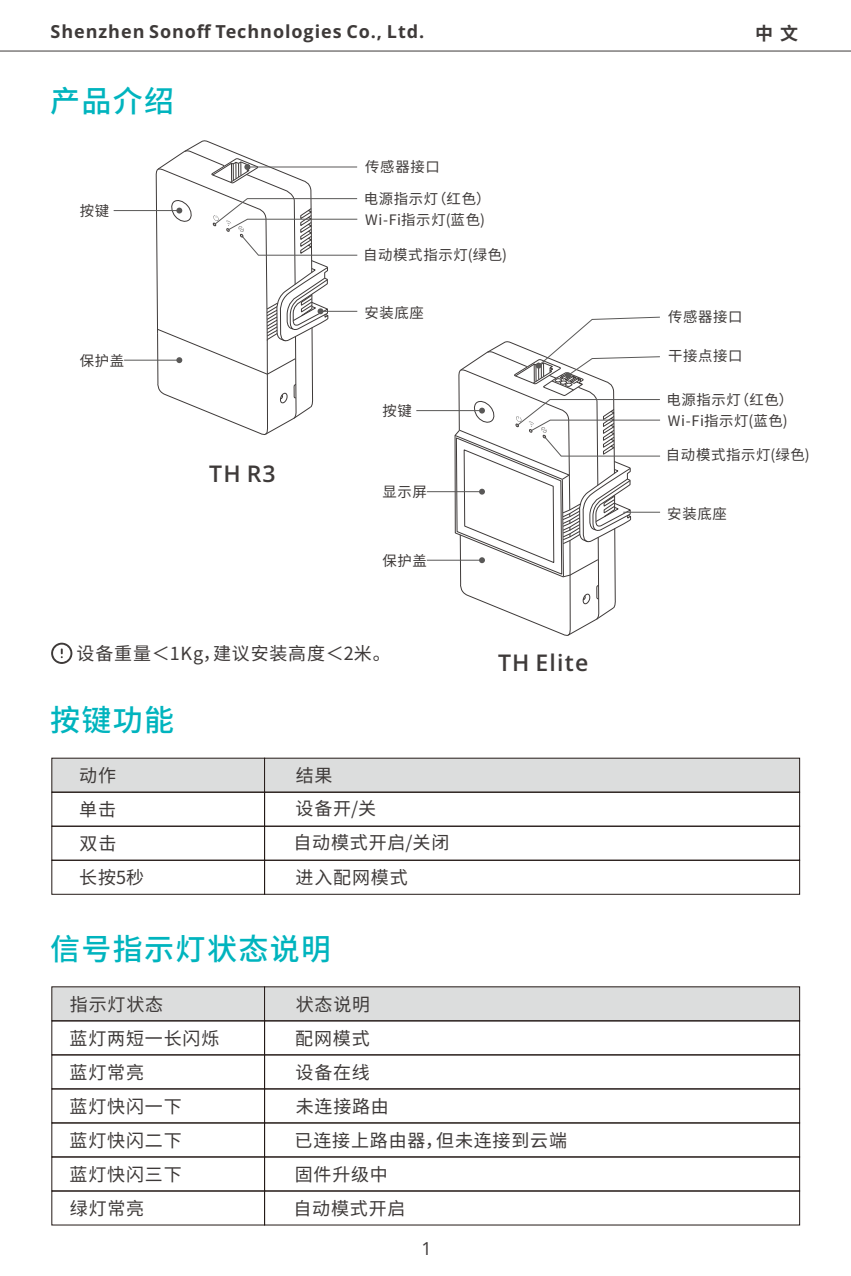
<style>
.page{position:relative;width:851px;height:1276px;background:#fff}
.page>*{position:absolute;margin:0;border:0;box-sizing:border-box;transform-origin:0 0}
.t1{font:500 30px "Source Han Sans SC";letter-spacing:.045em;color:#00b4be}
.t2{font:600 23.1px "Open Sans";letter-spacing:.05em;color:#3e3a39}
.t3{font:18px/33.9px "Source Han Sans SC";letter-spacing:.045em;color:#3e3a39}
.t4{font:700 18px "Open Sans";letter-spacing:.05em;color:#3e3a39}
.t5{font:700 18px "Source Han Sans SC";color:#3e3a39}
.t6{font:18px "Open Sans";color:#3e3a39}
.t7{font:14.4px/21.6px "Source Han Sans SC";letter-spacing:.045em;color:#3e3a39}
</style>
<div class="page">
<div style="left:51px;top:1190px;width:214px;height:35px;border:1px solid #231916"></div>
<div style="left:264px;top:1190px;width:535px;height:35px;border:1px solid #231916"></div>
<div style="left:51px;top:1156px;width:214px;height:35px;border:1px solid #231916"></div>
<div style="left:264px;top:1156px;width:535px;height:35px;border:1px solid #231916"></div>
<div style="left:51px;top:1122px;width:214px;height:35px;border:1px solid #231916"></div>
<div style="left:264px;top:1122px;width:535px;height:35px;border:1px solid #231916"></div>
<hr style="left:0;top:51px;width:850px;height:1px;background:#3e3a39">
<div style="left:51px;top:986px;width:749px;height:35px;background:#dcdddd"></div>
<div style="left:51px;top:1020px;width:214px;height:35px;border:1px solid #231916"></div>
<div style="left:264px;top:1020px;width:535px;height:35px;border:1px solid #231916"></div>
<div style="left:51px;top:1054px;width:214px;height:35px;border:1px solid #231916"></div>
<div style="left:264px;top:1054px;width:535px;height:35px;border:1px solid #231916"></div>
<div style="left:51px;top:1088px;width:214px;height:35px;border:1px solid #231916"></div>
<div style="left:264px;top:1088px;width:535px;height:35px;border:1px solid #231916"></div>
<svg style="left:51px;top:140px;width:749px;height:707px"></svg>
<div style="left:51px;top:792px;width:214px;height:34px;border:1px solid #231916"></div>
<div style="left:264px;top:792px;width:535px;height:34px;border:1px solid #231916"></div>
<div style="left:51px;top:826px;width:214px;height:34px;border:1px solid #231916"></div>
<div style="left:264px;top:826px;width:535px;height:34px;border:1px solid #231916"></div>
<div style="left:51px;top:860px;width:214px;height:34px;border:1px solid #231916"></div>
<div style="left:264px;top:860px;width:535px;height:34px;border:1px solid #231916"></div>
<p class="t4" style="left:51px;top:24px;width:375px">Shenzhen Sonoff Technologies Co., Ltd.</p>
<p class="t5" style="left:755px;top:25px;width:44px">中 ⽂</p>
<h1 class="t1" style="left:50px;top:85px;width:126px">产品介绍</h1>
<p class="t7" style="left:80px;top:200px;width:31px">按键</p>
<p class="t7" style="left:80px;top:349px;width:46px">保护盖</p>
<p class="t2" style="left:209px;top:464px;width:68px">TH R3</p>
<p class="t7" style="left:365px;top:156px;width:76px">传感器接⼝</p>
<p class="t7" style="left:363px;top:187px;width:128px">电源指⽰灯（红⾊）<br>Wi-Fi指⽰灯(蓝⾊)</p>
<p class="t7" style="left:363px;top:243px;width:145px">⾃动模式指⽰灯(绿⾊)</p>
<p class="t7" style="left:364px;top:301px;width:61px">安装底座</p>
<p class="t7" style="left:382px;top:400px;width:31px">按键</p>
<p class="t7" style="left:382px;top:481px;width:46px">显⽰屏</p>
<p class="t7" style="left:382px;top:549px;width:46px">保护盖</p>
<p class="t3" style="left:77px;top:636px;width:316px">设备重量＜1Kg，建议安装⾼度＜2⽶。</p>
<h1 class="t1" style="left:50px;top:704px;width:126px">按键功能</h1>
<p class="t3" style="left:79px;top:758px;width:38px">动作</p>
<p class="t3" style="left:296px;top:758px;width:38px">结果</p>
<p class="t3" style="left:79px;top:792px;width:66px">单击<br>双击<br>⻓按5秒</p>
<p class="t3" style="left:293px;top:791px;width:157px">设备开/关<br>⾃动模式开启/关闭进⼊配⽹模式</p>
<h1 class="t1" style="left:50px;top:933px;width:282px">信号指⽰灯状态说明</h1>
<p class="t3" style="left:70px;top:987px;width:95px">指⽰灯状态</p>
<p class="t3" style="left:296px;top:987px;width:76px">状态说明</p>
<p class="t3" style="left:70px;top:1021px;width:151px">蓝灯两短⼀⻓闪烁蓝灯常亮<br>蓝灯快闪⼀下</p>
<p class="t3" style="left:295px;top:1021px;width:95px">配⽹模式设备在线未连接路由</p>
<p class="t2" style="left:498px;top:653px;width:92px">TH Elite</p>
<p class="t3" style="left:70px;top:1122px;width:114px;text-align:justify">蓝灯快闪⼆下蓝灯快闪三下绿灯常亮</p>
<p class="t3" style="left:293px;top:1122px;width:275px">已连接上路由器，但未连接到云端固件升级中<br>⾃动模式开启</p>
<p class="t6" style="left:421px;top:1241px;width:12px">1</p>
<p class="t7" style="left:668px;top:305px;width:76px">传感器接⼝</p>
<p class="t7" style="left:668px;top:345px;width:76px">⼲接点接⼝</p>
<p class="t7" style="left:666px;top:388px;width:128px">电源指⽰灯（红⾊）<br>Wi-Fi指⽰灯(蓝⾊)</p>
<p class="t7" style="left:665px;top:444px;width:145px">⾃动模式指⽰灯(绿⾊)</p>
<p class="t7" style="left:667px;top:502px;width:61px">安装底座</p>
</div>
